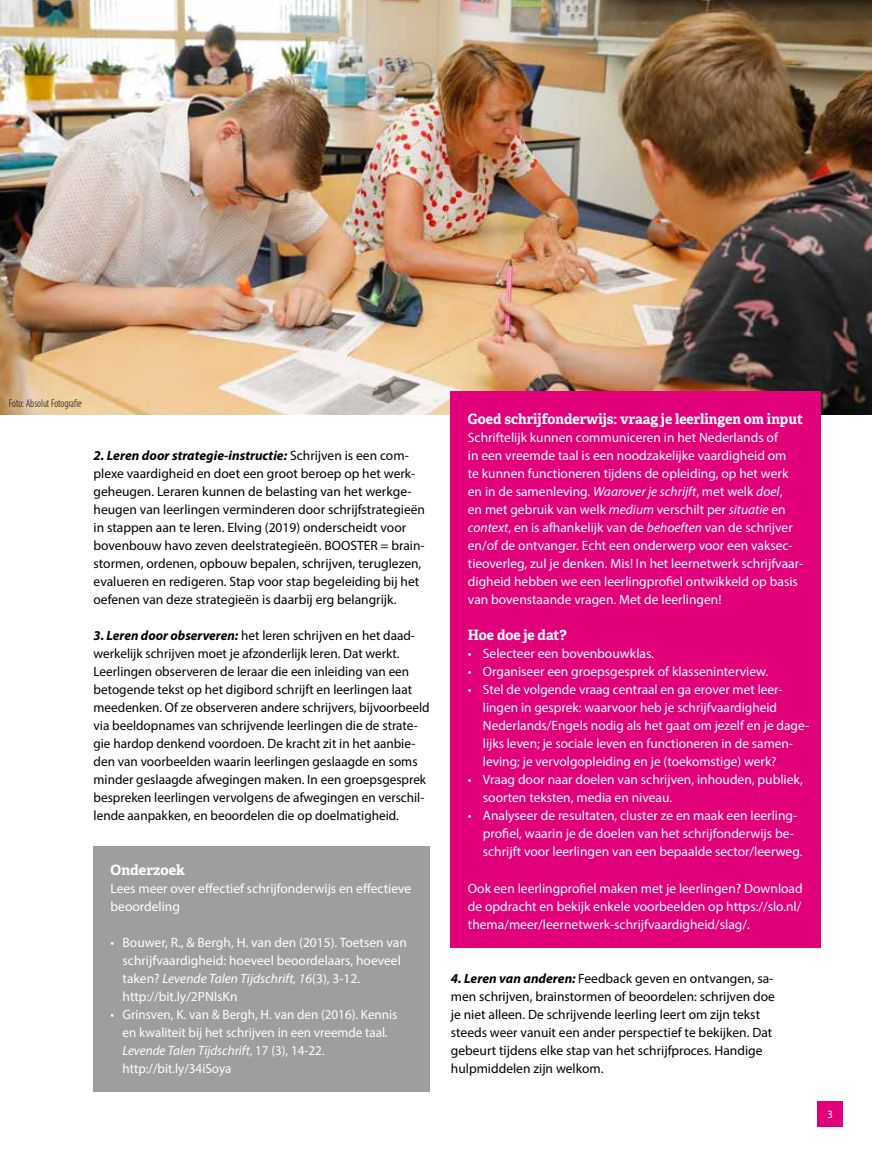
<style>
.page{position:relative;width:872px;height:1149px;background:#fff}
.page>*{position:absolute;margin:0;border:0;box-sizing:border-box;transform-origin:0 0}
.t1{font:700 14.25px "Adelle PE";color:#fff}
.t2{font:13.5px/18px "Myriad Pro";color:#fff}
.t3{font:13.5px/18px "Myriad Pro";color:#000}
.t4{font:300 condensed 11.25px "Myriad Pro";color:#000}
.t5{font:11.25px "Myriad Pro";color:#fff}
.s1{font-weight:700;font-style:italic}
.s2{font-style:italic}
</style>
<div class="page">
<div style="left:817px;top:1100px;width:26px;height:25px;background:#e2007a"></div>
<div style="left:94px;top:846px;width:335px;height:245px;background:#9c9e9f"></div>
<img style="left:0;top:0;width:872px;height:415px">
<div style="left:451px;top:391px;width:370px;height:556px;background:#e2007a"></div>
<p class="t4" style="left:9px;top:396px;width:74px">Foto: Absolut Fotografie</p>
<p class="t3" style="left:94px;top:446px;width:333px"><span class="s1">2. Leren door strategie-instructie:</span> Schrijven is een com&shy;plexe vaardigheid en doet een groot beroep op het werk&shy;geheugen. Leraren kunnen de belasting van het werkge&shy;heugen van leerlingen verminderen door schrijfstrategieën in stappen aan te leren. Elving (2019) onderscheidt voor bovenbouw havo zeven deelstrategieën. BOOSTER = brain&shy;stormen, ordenen, opbouw bepalen, schrijven, teruglezen, evalueren en redigeren. Stap voor stap begeleiding bij het oefenen van deze strategieën is daarbij erg belangrijk.</p>
<p class="t3" style="left:94px;top:626px;width:337px"><span class="s1">3. Leren door observeren:</span> het leren schrijven en het daad&shy;werkelijk schrijven moet je afzonderlijk leren. Dat werkt.<br>Leerlingen observeren de leraar die een inleiding van een betogende tekst op het digibord schrijft en leerlingen laat meedenken. Of ze observeren andere schrijvers, bijvoorbeeld via beeldopnames van schrijvende leerlingen die de strate&shy;gie hardop denkend voordoen. De kracht zit in het aanbie&shy;den van voorbeelden waarin leerlingen geslaagde en soms minder geslaagde afwegingen maken. In een groepsgesprek bespreken leerlingen vervolgens de afwegingen en verschil&shy;lende aanpakken, en beoordelen die op doelmatigheid.</p>
<p class="t1" style="left:111px;top:858px;width:76px">Onderzoek</p>
<p class="t2" style="left:111px;top:878px;width:302px">Lees meer over effectief schrijfonderwijs en effectieve beoordeling</p>
<p class="t2" style="left:123px;top:932px;width:286px;text-indent:-12px">• Bouwer, R., &amp; Bergh, H. van den (2015). Toetsen van schrijfvaardigheid: hoeveel beoordelaars, hoeveel taken? <span class="s2">Levende Talen Tijdschrift, 16</span>(3), 3-12. http://bit.ly/2PNlsKn</p>
<p class="t2" style="left:123px;top:1004px;width:276px;text-indent:-12px">• Grinsven, K. van &amp; Bergh, H. van den (2016). Kennis en kwaliteit bij het schrijven in een vreemde taal<span class="s2">.<br>Levende Talen Tijdschrift</span>, 17 (3), 14-22. http://bit.ly/34iSoya</p>
<p class="t1" style="left:468px;top:408px;width:337px">Goed schrijfonderwijs: vraag je leerlingen om input</p>
<p class="t2" style="left:468px;top:428px;width:337px">Schriftelijk kunnen communiceren in het Nederlands of<br>in een vreemde taal is een noodzakelijke vaardigheid om<br>te kunnen functioneren tijdens de opleiding, op het werk en in de samenleving. <span class="s2">Waarover je schrijft</span>, met welk <span class="s2">doel</span>,<br>en met gebruik van welk <span class="s2">medium</span> verschilt per <span class="s2">situatie</span> en <span class="s2">context</span>, en is afhankelijk van de <span class="s2">behoeften</span> van de schrijver en/of de ontvanger. Echt een onderwerp voor een vaksec&shy;tieoverleg, zul je denken. Mis! In het leernetwerk schrijfvaar&shy;digheid hebben we een leerlingprofiel ontwikkeld op basis van bovenstaande vragen. Met de leerlingen!</p>
<p class="t1" style="left:468px;top:624px;width:100px">Hoe doe je dat?</p>
<p class="t2" style="left:468px;top:644px;width:188px">• Selecteer een bovenbouwklas.</p>
<p class="t2" style="left:468px;top:662px;width:302px">• Organiseer een groepsgesprek of klasseninterview.</p>
<p class="t2" style="left:483px;top:680px;width:328px;text-indent:-15px">• Stel de volgende vraag centraal en ga erover met leer&shy;lingen in gesprek: waarvoor heb je schrijfvaardigheid Nederlands/Engels nodig als het gaat om jezelf en je dage&shy;lijks leven; je sociale leven en functioneren in de samen&shy;leving; je vervolgopleiding en je (toekomstige) werk?</p>
<p class="t2" style="left:483px;top:770px;width:321px;text-indent:-15px">• Vraag door naar doelen van schrijven, inhouden, publiek, soorten teksten, media en niveau.</p>
<p class="t2" style="left:483px;top:806px;width:321px;text-indent:-15px">• Analyseer de resultaten, cluster ze en maak een leerling&shy;profiel, waarin je de doelen van het schrijfonderwijs be&shy;schrijft voor leerlingen van een bepaalde sector/leerweg.</p>
<p class="t2" style="left:468px;top:878px;width:336px;text-align:justify">Ook een leerlingprofiel maken met je leerlingen? Download de opdracht en bekijk enkele voorbeelden op https://slo.nl/ thema/meer/leernetwerk-schrijfvaardigheid/slag/.</p>
<p class="t3" style="left:451px;top:968px;width:325px"><span class="s1">4. Leren van anderen:</span> Feedback geven en ontvangen, sa&shy;men schrijven, brainstormen of beoordelen: schrijven doe je niet alleen. De schrijvende leerling leert om zijn tekst steeds weer vanuit een ander perspectief te bekijken. Dat gebeurt tijdens elke stap van het schrijfproces. Handige hulpmiddelen zijn welkom.</p>
<p class="t5" style="left:827px;top:1106px;width:7px">3</p>
</div>
